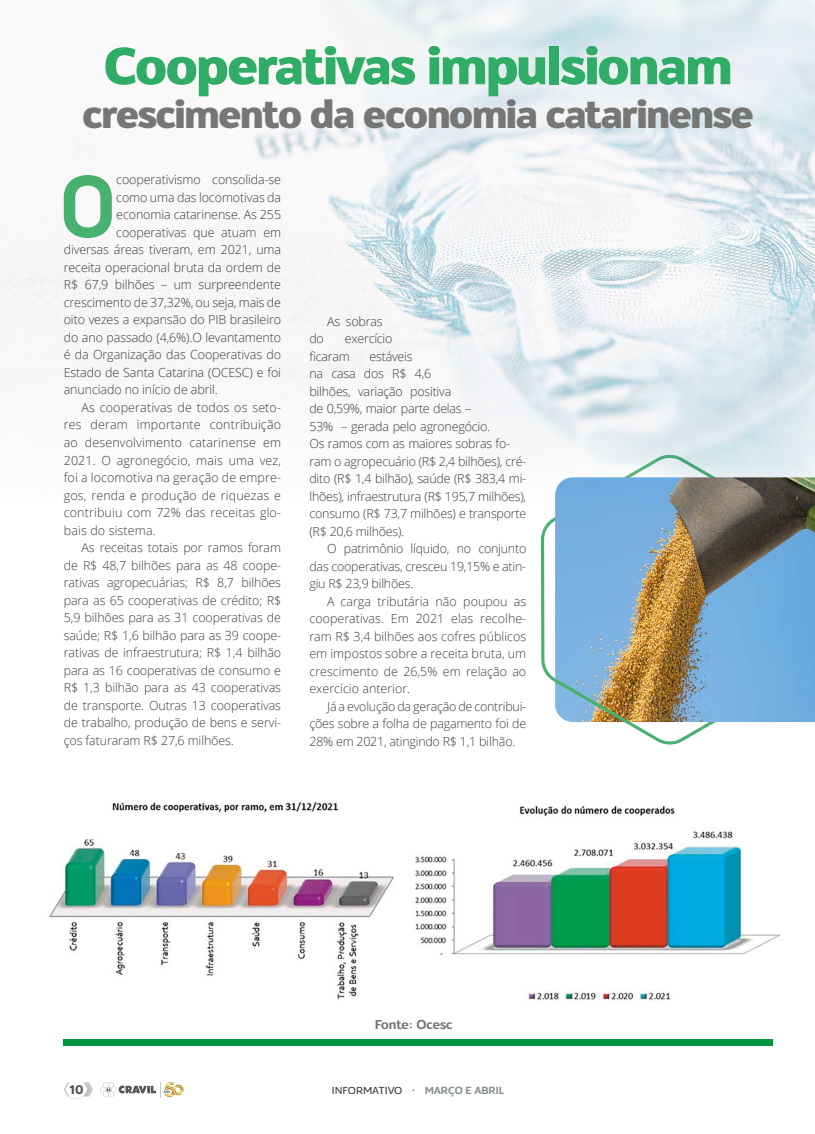
<style>
.page{position:relative;width:815px;height:1134px;background:#fff}
.page>*{position:absolute;margin:0;border:0;box-sizing:border-box;transform-origin:0 0}
.t1{font:600 90.88px "Config Rounded";color:#49b170}
.t2{font:700 50px "Oliviar Sans";letter-spacing:-.02em;color:#2fac66}
.t3{font:700 37.5px "Oliviar Sans";letter-spacing:-.02em;color:#767675}
.t4{font:300 12.5px/17.5px "Open Sans";letter-spacing:-.01em;color:#3c3c3b;text-align:justify}
.t5{font:300 12.5px "Open Sans";letter-spacing:.01em;color:#3c3c3b}
.t6{font:600 12.5px "Oliviar Sans";color:#767675}
.t7{font:700 12.5px "Giga Sans";color:#555454}
.t8{font:300 10px "Oliviar Sans";letter-spacing:-.01em;color:#3c3c3b}
.s1{font-weight:400;color:#849086}
.s2{font-weight:600;color:#849086}
</style>
<div class="page">
<img style="left:0;top:0;width:815px;height:477px">
<svg style="left:541px;top:451px;width:259px;height:277px"></svg>
<img style="left:555px;top:477px;width:260px;height:245px">
<img style="left:541px;top:525px;width:165px;height:220px">
<img style="left:423px;top:805px;width:358px;height:196px">
<img style="left:49px;top:802px;width:374px;height:198px">
<div style="left:64px;top:1039px;width:709px;height:6px;background:#009641"></div>
<img style="left:70px;top:1098px;width:13px;height:1px">
<svg style="left:64px;top:1082px;width:29px;height:16px"></svg>
<svg style="left:101px;top:1082px;width:82px;height:15px"></svg>
<h2 class="t2" style="left:104px;top:35px;width:629px">Cooperativas impulsionam</h2>
<h3 class="t3" style="left:83px;top:91px;width:672px">crescimento da economia catarinense</h3>
<h1 class="t1" style="left:58px;top:152px;width:60px">O</h1>
<p class="t4" style="left:116px;top:171px;width:166px">cooperativismo consolida-se</p>
<p class="t4" style="left:116px;top:188px;width:166px">como uma das locomotivas da</p>
<p class="t4" style="left:116px;top:206px;width:166px">economia catarinense. As 255</p>
<p class="t4" style="left:116px;top:223px;width:166px">cooperativas que atuam em</p>
<p class="t4" style="left:64px;top:241px;width:219px">diversas áreas tiveram, em 2021, uma</p>
<p class="t4" style="left:64px;top:258px;width:219px">receita operacional bruta da ordem de</p>
<p class="t4" style="left:64px;top:276px;width:219px">R$ 67,9 bilhões – um surpreendente</p>
<p class="t4" style="left:64px;top:293px;width:219px">crescimento de 37,32%, ou seja, mais de</p>
<p class="t4" style="left:64px;top:311px;width:219px">oito vezes a expansão do PIB brasileiro</p>
<p class="t4" style="left:64px;top:328px;width:219px">do ano passado (4,6%).O levantamento</p>
<p class="t4" style="left:64px;top:346px;width:219px">é da Organização das Cooperativas do</p>
<p class="t4" style="left:64px;top:363px;width:219px">Estado de Santa Catarina (OCESC) e foi</p>
<p class="t4" style="left:64px;top:381px;width:156px">anunciado no início de abril.</p>
<p class="t5" style="left:81px;top:399px;width:201px">As cooperativas de todos os seto-</p>
<p class="t5" style="left:64px;top:416px;width:219px">res deram importante contribuição</p>
<p class="t5" style="left:64px;top:434px;width:219px">ao desenvolvimento catarinense em</p>
<p class="t5" style="left:64px;top:451px;width:219px">2021. O agronegócio, mais uma vez,</p>
<p class="t5" style="left:64px;top:469px;width:219px">foi a locomotiva na geração de empre-</p>
<p class="t5" style="left:64px;top:486px;width:219px">gos, renda e produção de riquezas e</p>
<p class="t5" style="left:64px;top:504px;width:219px">contribuiu com 72% das receitas glo-</p>
<p class="t5" style="left:64px;top:521px;width:94px">bais do sistema.</p>
<p class="t4" style="left:81px;top:538px;width:201px">As receitas totais por ramos foram</p>
<p class="t4" style="left:64px;top:556px;width:219px">de R$ 48,7 bilhões para as 48 coope-</p>
<p class="t4" style="left:64px;top:573px;width:219px">rativas agropecuárias; R$ 8,7 bilhões</p>
<p class="t4" style="left:64px;top:591px;width:219px">para as 65 cooperativas de crédito; R$</p>
<p class="t4" style="left:64px;top:608px;width:219px">5,9 bilhões para as 31 cooperativas de</p>
<p class="t4" style="left:64px;top:626px;width:219px">saúde; R$ 1,6 bilhão para as 39 coope-</p>
<p class="t4" style="left:64px;top:643px;width:219px">rativas de infraestrutura; R$ 1,4 bilhão</p>
<p class="t4" style="left:64px;top:661px;width:219px">para as 16 cooperativas de consumo e</p>
<p class="t4" style="left:64px;top:678px;width:219px">R$ 1,3 bilhão para as 43 cooperativas</p>
<p class="t4" style="left:64px;top:696px;width:219px">de transporte. Outras 13 cooperativas</p>
<p class="t4" style="left:64px;top:713px;width:219px">de trabalho, produção de bens e servi-</p>
<p class="t4" style="left:64px;top:731px;width:172px">ços faturaram R$ 27,6 milhões.</p>
<p class="t4" style="left:327px;top:312px;width:57px">As sobras</p>
<p class="t4" style="left:309px;top:330px;width:85px;text-indent:35px">exercício ficaram</p>
<p class="t4" style="left:309px;top:330px;width:16px">do</p>
<p class="t4" style="left:309px;top:347px;width:218px;text-align:left;text-indent:60px">estáveis<br>na casa dos R$ 4,6<br>bilhões, variação positiva<br>de 0,59%, maior parte delas –<br>53% – gerada pelo agronegócio.<br>Os ramos com as maiores sobras fo&shy;ram o agropecuário (R$ 2,4 bilhões), cré&shy;dito (R$ 1,4 bilhão), saúde (R$ 383,4 mi&shy;lhões), infraestrutura (R$ 195,7 milhões), consumo (R$ 73,7 milhões) e transporte (R$ 20,6 milhões).</p>
<p class="t4" style="left:309px;top:540px;width:218px;text-indent:18px">O patrimônio líquido, no conjunto das cooperativas, cresceu 19,15% e atin&shy;giu R$ 23,9 bilhões.</p>
<p class="t4" style="left:309px;top:592px;width:218px;text-indent:18px">A carga tributária não poupou as cooperativas. Em 2021 elas recolhe&shy;ram R$ 3,4 bilhões aos cofres públicos em impostos sobre a receita bruta, um crescimento de 26,5% em relação ao exercício anterior.</p>
<p class="t4" style="left:309px;top:697px;width:218px;text-indent:18px">Já a evolução da geração de contribui&shy;ções sobre a folha de pagamento foi de 28% em 2021, atingindo R$ 1,1 bilhão.</p>
<p class="t6" style="left:375px;top:1016px;width:79px">Fonte: Ocesc</p>
<p class="t7" style="left:69px;top:1082px;width:16px">10</p>
<p class="t8" style="left:332px;top:1084px;width:174px">INFORMATIVO <span class="s1">•</span> <span class="s2">MARÇO E ABRIL</span></p>
</div>
